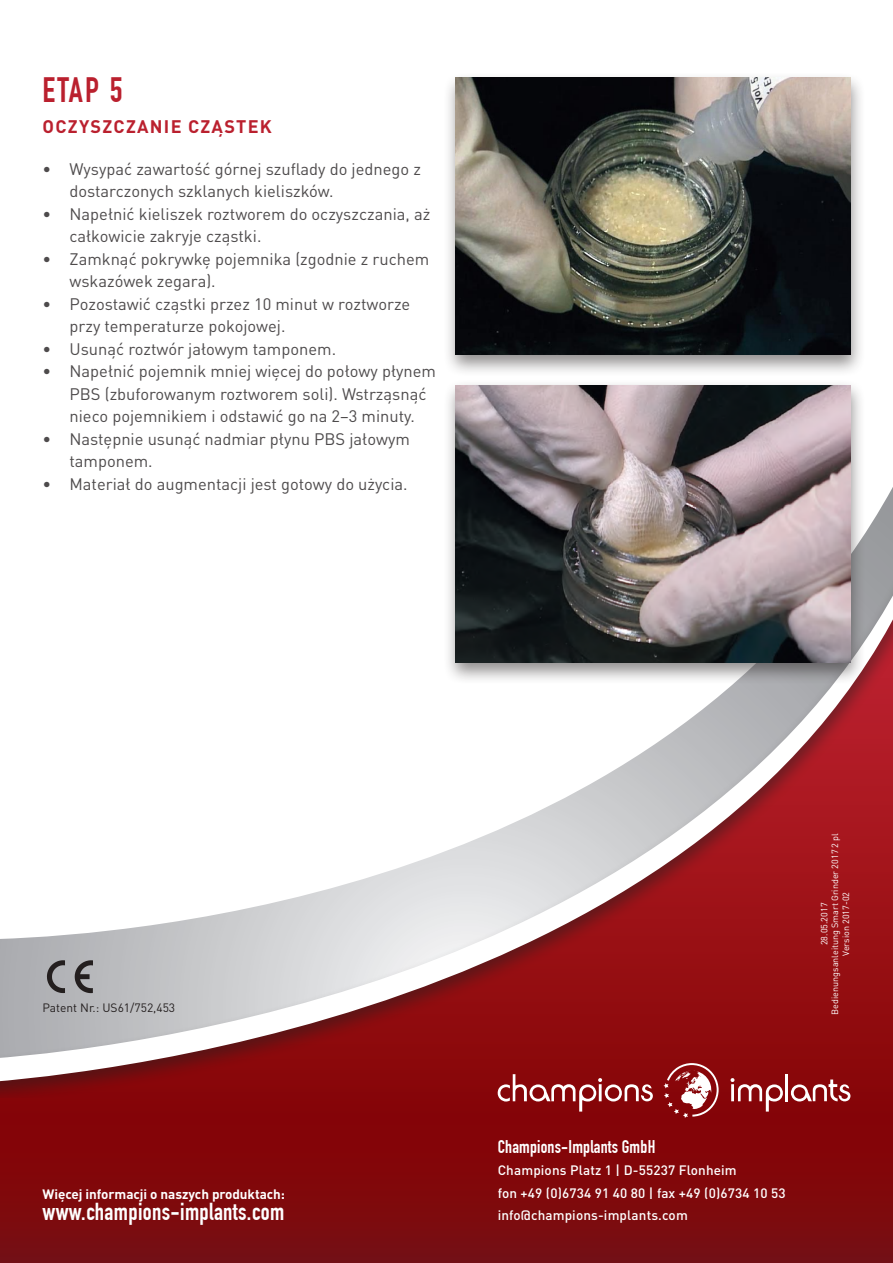
<style>
.page{position:relative;width:893px;height:1263px;background:#fff}
.page>*{position:absolute;margin:0;border:0;box-sizing:border-box;transform-origin:0 0}
.t1{font:700 34.5px "DIN Condensed";color:#ba202e}
.t2{font:700 24px "DIN Condensed";letter-spacing:.015em;color:#fff}
.t3{font:700 18px "DIN Condensed";letter-spacing:.01em;color:#fff}
.t4{font:700 18px "DIN Pro";letter-spacing:.07em;color:#ba202e}
.t5{font:16.5px/22.5px "DIN Pro";color:#4e4b4c}
.t6{font:500 13.5px/22.5px "DIN Pro";letter-spacing:.01em;color:#fff}
.t7{font:700 13.5px "DIN Pro";letter-spacing:-.005em;color:#fff}
.t8{font:12px "DIN Pro";color:#241f1f}
.t9{font:9px/10.8px "DIN Pro";color:#fff;text-align:center}
</style>
<div class="page">
<div style="left:0;top:672px;width:893px;height:591px;background:#81070a"></div>
<svg style="left:892px;top:1245px;width:1px;height:18px"></svg>
<svg style="left:665px;top:1097px;width:53px;height:21px"></svg>
<svg style="left:498px;top:1097px;width:155px;height:14px"></svg>
<svg style="left:731px;top:1097px;width:51px;height:14px"></svg>
<hr style="left:785px;top:1074px;width:3px;height:27px;background:#fff">
<svg style="left:792px;top:1097px;width:58px;height:4px"></svg>
<div style="left:0;top:538px;width:893px;height:559px;background:#241f1f;opacity:.5"></div>
<svg style="left:0;top:540px;width:893px;height:543px"></svg>
<div style="left:442px;top:72px;width:424px;height:305px;background:#241f1f;opacity:.5"></div>
<img style="left:455px;top:78px;width:395px;height:277px">
<div style="left:442px;top:379px;width:424px;height:306px;background:#241f1f;opacity:.5"></div>
<img style="left:455px;top:385px;width:395px;height:277px">
<svg style="left:47px;top:960px;width:18px;height:33px"></svg>
<svg style="left:75px;top:960px;width:18px;height:33px"></svg>
<h1 class="t1" style="left:43px;top:70px;width:82px">ETAp 5</h1>
<p class="t4" style="left:43px;top:114px;width:231px">Oczyszczanie cząstek</p>
<p class="t5" style="left:70px;top:157px;width:353px;text-indent:-27px">• Wysypać zawartość górnej szuflady do jednego z dostarczonych szklanych kieliszków.</p>
<p class="t5" style="left:70px;top:202px;width:362px;text-indent:-27px">• Napełnić kieliszek roztworem do oczyszczania, aż całkowicie zakryje cząstki.</p>
<p class="t5" style="left:70px;top:247px;width:361px;text-indent:-27px">• Zamknąć pokrywkę pojemnika (zgodnie z ruchem wskazówek zegara).</p>
<p class="t5" style="left:70px;top:292px;width:342px;text-indent:-27px">• Pozostawić cząstki przez 10 minut w roztworze przy temperaturze pokojowej.</p>
<p class="t5" style="left:43px;top:337px;width:295px">• Usunąć roztwór jałowym tamponem.</p>
<p class="t5" style="left:70px;top:359px;width:368px;text-indent:-27px">• Napełnić pojemnik mniej więcej do połowy płynem<br>PBS (zbuforowanym roztworem soli). Wstrząsnąć nieco pojemnikiem i odstawić go na 2–3 minuty.</p>
<p class="t5" style="left:70px;top:427px;width:342px;text-indent:-27px">• Następnie usunąć nadmiar płynu PBS jałowym tamponem.</p>
<p class="t5" style="left:43px;top:472px;width:367px">• Materiał do augmentacji jest gotowy do użycia.</p>
<p class="t8" style="left:43px;top:999px;width:134px">Patent Nr.: US61/752,453</p>
<p class="t7" style="left:43px;top:1184px;width:244px">Więcej informacji o naszych produktach:</p>
<h2 class="t2" style="left:43px;top:1197px;width:243px">www.champions-implants.com</h2>
<p class="t9" style="left:818px;top:1015px;width:183px;rotate:-90deg">28.05.2017<br>Bedienungsanleitung Smart Grinder 2017 2 pl<br>Version 2017-02</p>
<p class="t3" style="left:498px;top:1136px;width:159px">Champions-Implants GmbH</p>
<p class="t6" style="left:498px;top:1159px;width:290px">Champions Platz 1 | D-55237 Flonheim<br>fon +49 (0)6734 91 40 80 | fax +49 (0)6734 10 53 info@champions-implants.com</p>
</div>
